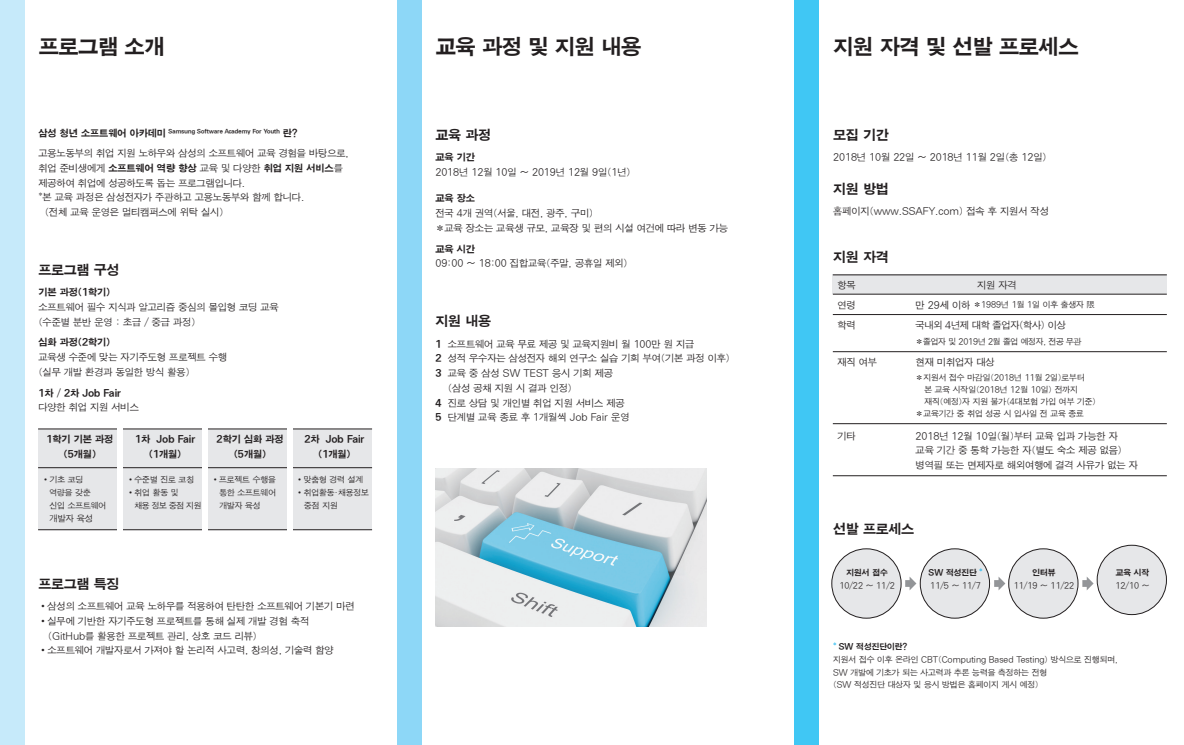
<style>
.page{position:relative;width:1184px;height:745px;background:#fff}
.page>*{position:absolute;margin:0;border:0;box-sizing:border-box;transform-origin:0 0}
.t1{font:21.62px "SMK Gothic Pro";letter-spacing:-.085em;color:#231f20}
.t2{font:13.75px "SMK Gothic Pro";letter-spacing:-.075em;color:#231f20}
.t3{font:9.88px/14.8px "SMJ Gothic Pro";letter-spacing:-.075em;color:#231f20}
.t4{font:9.88px "SMK Gothic Pro";letter-spacing:-.075em;color:#231f20}
.t5{font:9.88px "SMJ Gothic Pro";letter-spacing:-.095em;color:#231f20}
.t6{font:8.75px "SMJ Gothic Pro";color:#231f20}
.t7{font:8.38px/12.8px "SMJ Gothic Pro";letter-spacing:-.075em;color:#231f20;text-align:justify}
.t8{font:8.38px "SMK Gothic Pro";letter-spacing:-.075em;color:#231f20}
.t9{font:8.38px "SMJ Gothic Pro";letter-spacing:-.095em;color:#231f20}
.t10{font:5.75px "SMK Gothic Pro";letter-spacing:-.075em;color:#231f20}
.s1{font-size:9.88px}
.s2{font-family:"SMK Gothic Pro"}
.s3{color:#00aeef}
</style>
<div class="page">
<img style="left:435px;top:468px;width:272px;height:158px">
<div style="left:397px;top:0;width:25px;height:744px;background:#8dd7f7"></div>
<div style="left:832px;top:274px;width:334px;height:20px;background:#e6e7e9"></div>
<div style="left:831px;top:548px;width:70px;height:69px;background:#e6e7e9;border-radius:50%"></div>
<div style="left:831px;top:548px;width:70px;height:70px;border:1px solid #231f20;border-radius:50%"></div>
<div style="left:920px;top:548px;width:69px;height:69px;background:#e6e7e9;border-radius:50%"></div>
<div style="left:919px;top:548px;width:70px;height:70px;border:1px solid #231f20;border-radius:50%"></div>
<div style="left:1008px;top:548px;width:70px;height:69px;background:#e6e7e9;border-radius:50%"></div>
<div style="left:1008px;top:548px;width:70px;height:70px;border:1px solid #231f20;border-radius:50%"></div>
<div style="left:1097px;top:545px;width:69px;height:69px;background:#e6e7e9;border-radius:50%"></div>
<div style="left:1096px;top:544px;width:70px;height:70px;border:1px solid #231f20;border-radius:50%"></div>
<svg style="left:994px;top:577px;width:11px;height:13px"></svg>
<svg style="left:1082px;top:577px;width:11px;height:13px"></svg>
<svg style="left:905px;top:577px;width:11px;height:13px"></svg>
<hr style="left:832px;top:274px;width:334px;height:1px;background:#231f20">
<hr style="left:832px;top:294px;width:334px;height:1px;background:#231f20">
<hr style="left:832px;top:314px;width:334px;height:1px;background:#231f20">
<hr style="left:832px;top:351px;width:334px;height:1px;background:#231f20">
<hr style="left:832px;top:423px;width:334px;height:1px;background:#231f20">
<hr style="left:832px;top:475px;width:334px;height:1px;background:#231f20">
<div style="left:794px;top:0;width:25px;height:744px;background:#40c7f4"></div>
<div style="left:0;top:0;width:25px;height:744px;background:#c6eafa"></div>
<div style="left:38px;top:428px;width:334px;height:101px;background:#e6e7e9"></div>
<hr style="left:38px;top:428px;width:334px;height:1px;background:#231f20">
<hr style="left:38px;top:529px;width:334px;height:1px;background:#231f20">
<hr style="left:38px;top:467px;width:334px;height:1px;background:#231f20">
<div style="left:117px;top:426px;width:6px;height:104px;background:#fff"></div>
<div style="left:202px;top:426px;width:6px;height:104px;background:#fff"></div>
<div style="left:287px;top:426px;width:5px;height:104px;background:#fff"></div>
<p class="t1" style="left:38px;top:35px;width:129px">프로그램 소개</p>
<p class="t10" style="left:38px;top:128px;width:262px"><span class="s1">삼성 청년 소프트웨어 아카데미</span> Samsung Software Academy For Youth <span class="s1">란?</span></p>
<p class="t3" style="left:38px;top:146px;width:312px">고용노동부의 취업 지원 노하우와 삼성의 소프트웨어 교육 경험을 바탕으로,</p>
<p class="t3" style="left:38px;top:161px;width:306px">취업 준비생에게 <span class="s2">소프트웨어 역량 향상</span> 교육 및 다양한 <span class="s2">취업 지원 서비스</span>를 제공하여 취업에 성공하도록 돕는 프로그램입니다.</p>
<p class="t3" style="left:38px;top:190px;width:268px">*본 교육 과정은 삼성전자가 주관하고 고용노동부와 함께 합니다.</p>
<p class="t3" style="left:44px;top:205px;width:181px">(전체 교육 운영은 멀티캠퍼스에 위탁 실시)</p>
<p class="t2" style="left:38px;top:262px;width:83px">프로그램 구성</p>
<p class="t4" style="left:38px;top:287px;width:74px">기본 과정(1학기)</p>
<p class="t3" style="left:38px;top:300px;width:242px">소프트웨어 필수 지식과 알고리즘 중심의 몰입형 코딩 교육</p>
<p class="t3" style="left:38px;top:314px;width:159px">(수준별 분반 운영 : 초급 / 중급 과정)</p>
<p class="t4" style="left:38px;top:337px;width:74px">심화 과정(2학기)</p>
<p class="t3" style="left:38px;top:350px;width:191px">교육생 수준에 맞는 자기주도형 프로젝트 수행</p>
<p class="t3" style="left:38px;top:364px;width:154px">(실무 개발 환경과 동일한 방식 활용)</p>
<p class="t4" style="left:38px;top:387px;width:85px">1차 / 2차 Job Fair</p>
<p class="t3" style="left:38px;top:400px;width:103px">다양한 취업 지원 서비스</p>
<p class="t4" style="left:46px;top:434px;width:69px">1학기 기본 과정</p>
<p class="t4" style="left:63px;top:448px;width:35px">(5개월)</p>
<p class="t4" style="left:135px;top:434px;width:62px">1차 Job Fair</p>
<p class="t4" style="left:149px;top:448px;width:35px">(1개월)</p>
<p class="t4" style="left:216px;top:434px;width:69px">2학기 심화 과정</p>
<p class="t4" style="left:233px;top:448px;width:35px">(5개월)</p>
<p class="t4" style="left:304px;top:434px;width:62px">2차 Job Fair</p>
<p class="t4" style="left:318px;top:448px;width:35px">(1개월)</p>
<p class="t7" style="left:42px;top:473px;width:43px">•기초 코딩</p>
<p class="t7" style="left:49px;top:486px;width:43px">역량을 갖춘</p>
<p class="t7" style="left:49px;top:498px;width:59px">신입 소프트웨어</p>
<p class="t6" style="left:49px;top:513px;width:46px">개발자 육성</p>
<p class="t7" style="left:126px;top:473px;width:69px">•수준별 진로 코칭</p>
<p class="t7" style="left:126px;top:486px;width:54px">•취업 활동 및</p>
<p class="t7" style="left:134px;top:498px;width:69px">채용 정보 중점 지원</p>
<p class="t7" style="left:219px;top:473px;width:59px;text-indent:-8px">•프로젝트 수행을 통한 소프트웨어 개발자 육성</p>
<p class="t7" style="left:296px;top:473px;width:69px">•맞춤형 경력 설계</p>
<p class="t7" style="left:304px;top:486px;width:67px;text-indent:-8px">•취업활동·채용정보 중점 지원</p>
<p class="t2" style="left:38px;top:576px;width:83px">프로그램 특징</p>
<p class="t3" style="left:38px;top:598px;width:318px">•삼성의 소프트웨어 교육 노하우를 적용하여 탄탄한 소프트웨어 기본기 마련</p>
<p class="t3" style="left:38px;top:613px;width:273px">•실무에 기반한 자기주도형 프로젝트를 통해 실제 개발 경험 축적</p>
<p class="t3" style="left:48px;top:628px;width:211px">(GitHub를 활용한 프로젝트 관리, 상호 코드 리뷰)</p>
<p class="t3" style="left:38px;top:643px;width:297px">•소프트웨어 개발자로서 가져야 할 논리적 사고력, 창의성, 기술력 함양</p>
<p class="t1" style="left:435px;top:35px;width:208px">교육 과정 및 지원 내용</p>
<p class="t2" style="left:435px;top:127px;width:58px">교육 과정</p>
<p class="t4" style="left:435px;top:152px;width:42px">교육 기간</p>
<p class="t3" style="left:435px;top:165px;width:197px">2018년 12월 10일 ~ 2019년 12월 9일(1년)</p>
<p class="t4" style="left:435px;top:193px;width:42px">교육 장소</p>
<p class="t3" style="left:435px;top:206px;width:160px">전국 4개 권역(서울, 대전, 광주, 구미)</p>
<p class="t3" style="left:435px;top:221px;width:295px">✽교육 장소는 교육생 규모, 교육장 및 편의 시설 여건에 따라 변동 가능</p>
<p class="t4" style="left:435px;top:243px;width:42px">교육 시간</p>
<p class="t3" style="left:435px;top:256px;width:195px">09:00 ~ 18:00 집합교육(주말, 공휴일 제외)</p>
<p class="t2" style="left:435px;top:314px;width:58px">지원 내용</p>
<p class="t3" style="left:435px;top:336px;width:261px"><span class="s2">1</span> 소프트웨어 교육 무료 제공 및 교육지원비 월 100만 원 지급</p>
<p class="t3" style="left:435px;top:351px;width:297px"><span class="s2">2</span> 성적 우수자는 삼성전자 해외 연구소 실습 기회 부여(기본 과정 이후)</p>
<p class="t3" style="left:435px;top:366px;width:180px"><span class="s2">3</span> 교육 중 삼성 SW TEST 응시 기회 제공</p>
<p class="t3" style="left:447px;top:380px;width:126px">(삼성 공채 지원 시 결과 인정)</p>
<p class="t3" style="left:435px;top:395px;width:191px"><span class="s2">4</span> 진로 상담 및 개인별 취업 지원 서비스 제공</p>
<p class="t3" style="left:435px;top:410px;width:196px"><span class="s2">5</span> 단계별 교육 종료 후 1개월씩 Job Fair 운영</p>
<p class="t1" style="left:832px;top:35px;width:248px">지원 자격 및 선발 프로세스</p>
<p class="t2" style="left:832px;top:127px;width:58px">모집 기간</p>
<p class="t3" style="left:832px;top:150px;width:216px">2018년 10월 22일 ~ 2018년 11월 2일(총 12일)</p>
<p class="t2" style="left:832px;top:181px;width:58px">지원 방법</p>
<p class="t3" style="left:832px;top:204px;width:218px">홈페이지(www.SSAFY.com) 접속 후 지원서 작성</p>
<p class="t2" style="left:832px;top:250px;width:58px">지원 자격</p>
<p class="t3" style="left:837px;top:278px;width:20px">항목</p>
<p class="t3" style="left:976px;top:278px;width:42px">지원 자격</p>
<p class="t7" style="left:915px;top:298px;width:181px"><span class="s1">만 29세 이하</span> ✽1989년 1월 1일 이후 출생자 限</p>
<p class="t3" style="left:837px;top:297px;width:20px">연령</p>
<p class="t3" style="left:837px;top:318px;width:20px">학력</p>
<p class="t5" style="left:915px;top:320px;width:152px">국내외 4년제 대학 졸업자(학사) 이상</p>
<p class="t9" style="left:915px;top:337px;width:168px">✽졸업자 및 2019년 2월 졸업 예정자, 전공 무관</p>
<p class="t3" style="left:837px;top:354px;width:42px">재직 여부</p>
<p class="t3" style="left:915px;top:355px;width:81px">현재 미취업자 대상</p>
<p class="t7" style="left:915px;top:371px;width:171px">✽지원서 접수 마감일(2018년 11월 2일)로부터</p>
<p class="t7" style="left:924px;top:383px;width:156px">본 교육 시작일(2018년 12월 10일) 전까지</p>
<p class="t7" style="left:924px;top:395px;width:174px">재직(예정)자 지원 불가(4대보험 가입 여부 기준)</p>
<p class="t7" style="left:915px;top:407px;width:170px">✽교육기간 중 취업 성공 시 입사일 전 교육 종료</p>
<p class="t3" style="left:837px;top:428px;width:20px">기타</p>
<p class="t3" style="left:915px;top:428px;width:204px">2018년 12월 10일(월)부터 교육 입과 가능한 자</p>
<p class="t3" style="left:915px;top:443px;width:209px">교육 기간 중 통학 가능한 자(별도 숙소 제공 없음)</p>
<p class="t3" style="left:915px;top:458px;width:224px">병역필 또는 면제자로 해외여행에 결격 사유가 없는 자</p>
<p class="t2" style="left:832px;top:521px;width:83px">선발 프로세스</p>
<p class="t8" style="left:846px;top:568px;width:43px">지원서 접수</p>
<p class="t7" style="left:839px;top:579px;width:58px">10/22 ~ 11/2</p>
<p class="t8" style="left:928px;top:568px;width:56px">SW 적성진단 <span class="s3">*</span></p>
<p class="t7" style="left:930px;top:579px;width:53px">11/5 ~ 11/7</p>
<p class="t8" style="left:1032px;top:568px;width:25px">인터뷰</p>
<p class="t7" style="left:1013px;top:579px;width:63px">11/19 ~ 11/22</p>
<p class="t8" style="left:1115px;top:568px;width:36px">교육 시작</p>
<p class="t7" style="left:1115px;top:579px;width:36px">12/10 ~</p>
<p class="t8" style="left:832px;top:641px;width:77px"><span class="s3">*</span> SW 적성진단이란?</p>
<p class="t7" style="left:832px;top:652px;width:287px">지원서 접수 이후 온라인 CBT(Computing Based Testing) 방식으로 진행되며,</p>
<p class="t7" style="left:832px;top:665px;width:216px">SW 개발에 기초가 되는 사고력과 추론 능력을 측정하는 전형</p>
<p class="t7" style="left:832px;top:678px;width:208px">(SW 적성진단 대상자 및 응시 방법은 홈페이지 게시 예정)</p>
</div>
